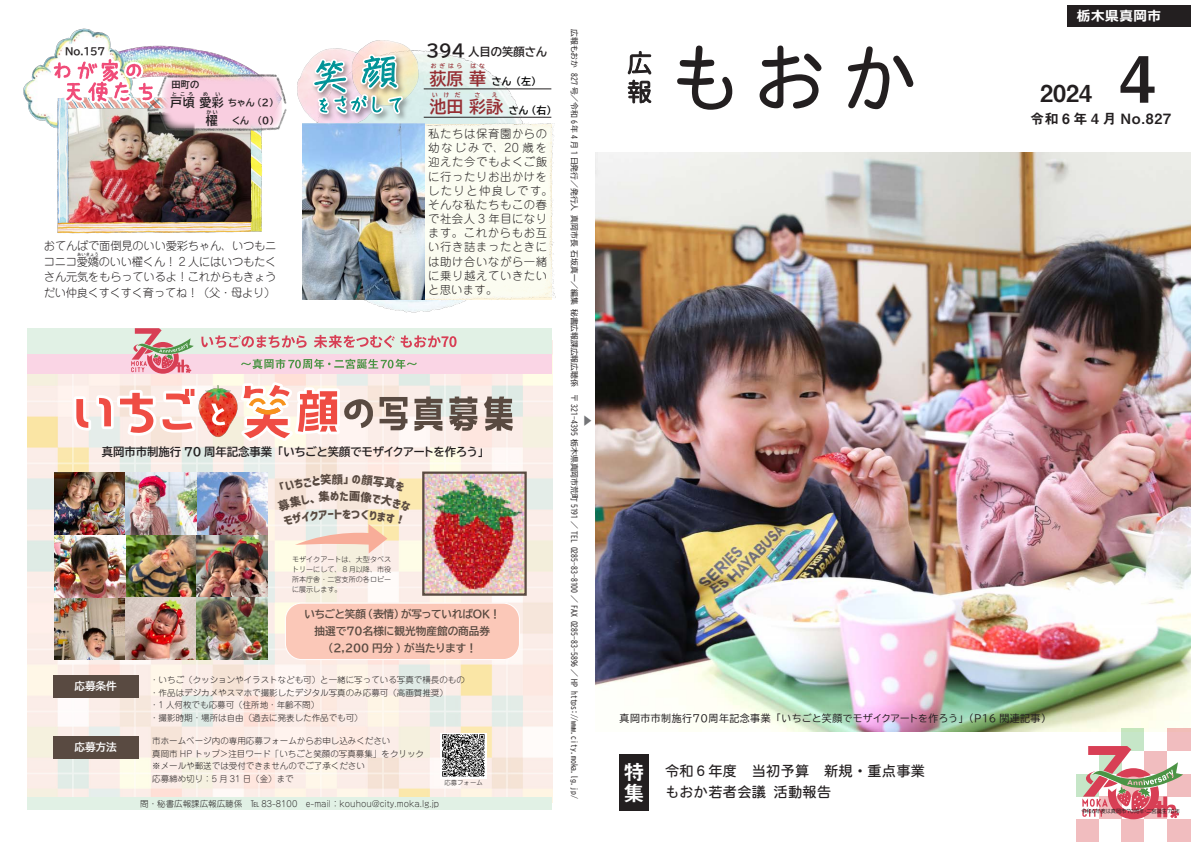
<style>
.page{position:relative;width:1191px;height:842px;background:#fff}
.page>*{position:absolute;margin:0;border:0;box-sizing:border-box;transform-origin:0 0}
.t1{font:63.8px "Midashi Go Pro MB31";color:#231f20}
.t2{font:23.4px "Midashi Go Pro MB31";color:#231f20}
.t3{font:21.3px/21.3px "Midashi Go Pro MB31";color:#fff}
.t4{font:17px "BIZ UDP Gothic Bold";color:#962e33}
.t5{font:17px "BIZ UDP Gothic Bold";color:#231f20}
.t6{font:14.2px "DFHS Maru Gothic W4 WIN RKSJ H";letter-spacing:.02em;color:#231f20}
.t7{font:14.2px "Midashi Go Pro MB31";letter-spacing:.05em;color:#231f20}
.t8{font:700 13.6px "Meiryo";letter-spacing:.04em;color:#fff}
.t9{font:12px "BIZ UDP Gothic Bold";color:#231f20}
.t10{font:300 11.3px/14.2px "Jun 101 Pro";letter-spacing:.055em;color:#231f20}
.t11{font:300 11.3px/15.6px "Jun 101 Pro";letter-spacing:-.015em;color:#231f20}
.t12{font:11.3px "BIZ UDP Gothic Bold";color:#231f20}
.t13{font:11.3px "Corporate Logo Bold ver 2";color:#594a41}
.t14{font:300 11.3px "Jun 101 Pro";color:#737477}
.t15{font:10.6px "BIZ UDP Gothic Bold";color:#594a41}
.t16{font:10.6px "BIZ UDP Gothic Bold";letter-spacing:-.02em;color:#594a41}
.t17{font:10.6px "BIZ UDP Gothic Bold";color:#fff}
.t18{font:9.9px "BIZ UDP Gothic";letter-spacing:.05em;color:#231f20}
.t19{font:9.9px "BIZ UDP Gothic Bold";color:#000}
.t20{font:9.9px "BIZ UDP Gothic Bold";color:#231f20}
.t21{font:9.2px "BIZ UDP Gothic Bold";letter-spacing:.025em;color:#231f20}
.t22{font:300 8.5px "Jun 101 Pro";color:#231f20}
.t23{font:7.8px "BIZ UD Gothic";color:#231f20}
.t24{font:300 7.1px/9.9px "Jun 101 Pro";color:#231f20;text-align:justify}
.t25{font:300 6.4px "Jun 101 Pro";color:#231f20}
.t26{font:5.7px "BIZ UDP Gothic Bold";letter-spacing:.515em;color:#962e33}
.t27{font:5.1px "BIZ UDP Gothic";color:#231f20}
.t28{font:5px "BIZ UDP Gothic Bold";color:#231f20}
.t29{font:500 4.3px "Gothic BBB Pro";letter-spacing:.035em;color:#231f20}
</style>
<div class="page">
<img style="left:595px;top:153px;width:596px;height:578px">
<img style="left:27px;top:374px;width:525px;height:423px">
<div style="left:27px;top:354px;width:525px;height:20px;background:#fad5e5"></div>
<div style="left:27px;top:328px;width:525px;height:26px;background:#e1f1e5"></div>
<div style="left:27px;top:797px;width:525px;height:13px;background:#e1f1e5"></div>
<svg style="left:201px;top:335px;width:106px;height:13px"></svg>
<svg style="left:314px;top:335px;width:142px;height:13px"></svg>
<svg style="left:241px;top:359px;width:176px;height:10px"></svg>
<img style="left:191px;top:384px;width:50px;height:55px">
<svg style="left:414px;top:396px;width:28px;height:35px"></svg>
<svg style="left:449px;top:396px;width:28px;height:35px"></svg>
<svg style="left:484px;top:396px;width:29px;height:35px"></svg>
<svg style="left:74px;top:386px;width:123px;height:50px"></svg>
<svg style="left:211px;top:404px;width:14px;height:21px"></svg>
<svg style="left:241px;top:382px;width:166px;height:59px"></svg>
<img style="left:425px;top:474px;width:99px;height:119px">
<div style="left:422px;top:471px;width:105px;height:125px;border:2px solid #594a41"></div>
<div style="left:285px;top:603px;width:234px;height:56px;background:#fbc8b8;border-radius:16px"></div>
<div style="left:285px;top:603px;width:234px;height:57px;border:1px solid #fff;border-radius:16px"></div>
<div style="left:53px;top:675px;width:85px;height:23px;background:#594a41"></div>
<div style="left:53px;top:736px;width:85px;height:23px;background:#594a41"></div>
<img style="left:441px;top:733px;width:45px;height:45px">
<img style="left:55px;top:473px;width:212px;height:187px">
<svg style="left:131px;top:328px;width:63px;height:46px"></svg>
<img style="left:364px;top:50px;width:169px;height:263px">
<img style="left:302px;top:118px;width:77px;height:6px">
<img style="left:410px;top:50px;width:8px;height:58px">
<div style="left:316px;top:93px;width:94px;height:29px;background:#231f20;opacity:.4"></div>
<svg style="left:297px;top:40px;width:113px;height:78px"></svg>
<img style="left:411px;top:120px;width:145px;height:184px">
<img style="left:302px;top:124px;width:122px;height:176px">
<hr style="left:424px;top:89px;width:127px;height:1px;background:#231f20">
<hr style="left:424px;top:117px;width:127px;height:1px;background:#231f20">
<img style="left:23px;top:28px;width:253px;height:100px">
<img style="left:57px;top:123px;width:205px;height:111px">
<img style="left:147px;top:75px;width:140px;height:56px">
<img style="left:48px;top:53px;width:109px;height:70px">
<div style="left:1067px;top:6px;width:124px;height:21px;background:#231f20"></div>
<div style="left:619px;top:754px;width:30px;height:57px;background:#231f20"></div>
<div style="left:1076px;top:774px;width:22px;height:23px;background:#c6e6c8"></div>
<div style="left:1076px;top:819px;width:22px;height:23px;background:#f1bdbf"></div>
<div style="left:1121px;top:729px;width:23px;height:22px;background:#c6e6c8"></div>
<div style="left:1121px;top:819px;width:23px;height:23px;background:#f1bdbf"></div>
<div style="left:1166px;top:729px;width:25px;height:22px;background:#f1bdbf"></div>
<div style="left:1166px;top:774px;width:25px;height:23px;background:#f1bdbf"></div>
<div style="left:1166px;top:819px;width:25px;height:23px;background:#f1bdbf"></div>
<svg style="left:677px;top:46px;width:236px;height:64px"></svg>
<svg style="left:627px;top:51px;width:24px;height:53px"></svg>
<svg style="left:1082px;top:746px;width:101px;height:73px"></svg>
<svg style="left:277px;top:474px;width:134px;height:79px;background:#f7e6d7"></svg>
<p class="t20" style="left:65px;top:46px;width:41px">No.157</p>
<p class="t21" style="left:171px;top:80px;width:30px">田町の</p>
<p class="t9" style="left:170px;top:96px;width:55px">戸頃愛彩</p>
<p class="t28" style="left:172px;top:91px;width:23px">ところ</p>
<p class="t28" style="left:203px;top:91px;width:6px">め</p>
<p class="t28" style="left:216px;top:91px;width:6px">い</p>
<p class="t21" style="left:228px;top:98px;width:47px">ちゃん 2) (</p>
<p class="t28" style="left:206px;top:110px;width:13px">かい</p>
<p class="t9" style="left:206px;top:115px;width:14px">櫂</p>
<p class="t21" style="left:257px;top:116px;width:18px">0) (</p>
<p class="t21" style="left:232px;top:116px;width:19px">くん</p>
<p class="t11" style="left:44px;top:237px;width:234px">おてんばで面倒見のいい愛彩ちゃん、いつもニコニコ愛嬌のいい櫂くん！ 2 人にはいつもたく</p>
<p class="t29" style="left:77px;top:251px;width:23px">あいきょう</p>
<p class="t11" style="left:44px;top:268px;width:234px">さん元気をもらっているよ！これからもきょうだい仲良くすくすく育ってね！（父・母より(</p>
<p class="t5" style="left:426px;top:42px;width:40px">394</p>
<p class="t12" style="left:468px;top:46px;width:80px">人目の笑顔さん</p>
<p class="t26" style="left:431px;top:63px;width:33px">おぎはら</p>
<p class="t26" style="left:470px;top:63px;width:16px">はな</p>
<p class="t4" style="left:429px;top:70px;width:58px">荻原華</p>
<p class="t19" style="left:516px;top:77px;width:21px">左（ (</p>
<p class="t19" style="left:492px;top:77px;width:21px">さん</p>
<p class="t4" style="left:429px;top:98px;width:75px">池田彩詠</p>
<p class="t26" style="left:432px;top:92px;width:30px">いけだ</p>
<p class="t26" style="left:475px;top:92px;width:7px">さ</p>
<p class="t26" style="left:492px;top:92px;width:7px">え</p>
<p class="t19" style="left:509px;top:105px;width:44px">さん 右（ (</p>
<p class="t10" style="left:428px;top:125px;width:126px">私たちは保育園からの幼なじみで、20 歳を迎えた今でもよくご飯に行ったりお出かけをしたりと仲良しです。そんな私たちもこの春で社会人 3 年目になります。これからもお互い行き詰まったときには助け合いながら一緒に乗り越えていきたいと思います。</p>
<p class="t12" style="left:278px;top:446px;width:207px">「いちごと笑顔でモザイクアートを作ろう「</p>
<p class="t12" style="left:102px;top:446px;width:172px">真岡市市制施行 70 周年記念事業</p>
<h3 class="t13" style="left:339px;top:488px;width:11px">た</h3>
<p class="t17" style="left:74px;top:681px;width:44px">応募条件</p>
<p class="t17" style="left:74px;top:742px;width:44px">応募方法</p>
<p class="t24" style="left:292px;top:554px;width:101px">モザイクアートは、大型タペストリーにして、８月以降、市役所本庁舎・二宮支所の各ロビーに展示します。</p>
<p class="t16" style="left:304px;top:608px;width:198px">いちごと笑顔（表情）が写っていればＯＫ!</p>
<p class="t15" style="left:315px;top:625px;width:177px">抽選で７０名様に観光物産館の商品券</p>
<p class="t15" style="left:328px;top:642px;width:150px">(2,200 円分 ) が当たります!</p>
<p class="t22" style="left:150px;top:673px;width:316px">・いちご（クッションやイラストなども可）と一緒に写っている写真で横長のもの</p>
<p class="t22" style="left:150px;top:686px;width:299px">・作品はデジカメやスマホで撮影したデジタル写真のみ応募可（高画質推奨(</p>
<p class="t22" style="left:150px;top:698px;width:171px">・1 人何枚でも応募可（住所地・年齢不問(</p>
<p class="t22" style="left:150px;top:711px;width:214px">・撮影時期・場所は自由（過去に発表した作品でも可(</p>
<p class="t22" style="left:152px;top:734px;width:240px">市ホームページ内の専用応募フォームからお申し込みください</p>
<p class="t22" style="left:152px;top:747px;width:273px">真岡市 HP トップ＞注目ワード「いちごと笑顔の写真募集」をクリック</p>
<p class="t22" style="left:152px;top:759px;width:214px">※メールや郵送では受付できませんのでご了承ください</p>
<p class="t22" style="left:152px;top:772px;width:143px">応募締め切り：5 月 31 日（金）まで</p>
<p class="t22" style="left:140px;top:797px;width:301px">問・秘書広報課広報広聴係　℡ 83-8100　 -e mail：kouhou@city.moka l g. j p.</p>
<p class="t25" style="left:444px;top:778px;width:40px">応募フォーム</p>
<p class="t23" style="left:578px;top:6px;width:64px;rotate:90deg">　　　広報もおか</p>
<p class="t8" style="left:1077px;top:7px;width:86px">栃木県真岡市</p>
<p class="t2" style="left:1040px;top:75px;width:54px">2024</p>
<p class="t7" style="left:1030px;top:107px;width:142px">令和 6 年 4 月 No.827</p>
<p class="t1" style="left:1119px;top:28px;width:37px">4</p>
<p class="t23" style="left:578px;top:73px;width:140px;rotate:90deg">827 号／令和 6 年 4 月 1 日発行／発行人</p>
<p class="t23" style="left:578px;top:215px;width:33px;rotate:90deg">真岡市長</p>
<p class="t23" style="left:578px;top:250px;width:56px;rotate:90deg">石坂真一／編集</p>
<p class="t23" style="left:578px;top:309px;width:128px;rotate:90deg">秘書広報課広報広聴係　〒 321-4395</p>
<p class="t14" style="left:596px;top:415px;width:13px;rotate:90deg">▲</p>
<p class="t23" style="left:578px;top:439px;width:105px;rotate:90deg">栃木県真岡市荒町 5191 ／ TEL</p>
<p class="t23" style="left:578px;top:546px;width:72px;rotate:90deg">0285-83-8100 ／ FAX</p>
<p class="t23" style="left:578px;top:620px;width:68px;rotate:90deg">0285-83-5896 ／ HP</p>
<p class="t23" style="left:578px;top:691px;width:109px;rotate:90deg">https://www.city.moka.lg.jp/</p>
<p class="t18" style="left:776px;top:713px;width:271px">「いちごと笑顔でモザイクアートを作ろう」（P16 関連記事(</p>
<p class="t18" style="left:619px;top:713px;width:153px">真岡市市制施行７０周年記念事業</p>
<p class="t3" style="left:623px;top:759px;width:21px">特集</p>
<p class="t6" style="left:665px;top:764px;width:261px">令和６年度　当初予算　新規・重点事業</p>
<p class="t6" style="left:665px;top:785px;width:102px">もおか若者会議</p>
<p class="t6" style="left:773px;top:785px;width:59px">活動報告</p>
<p class="t27" style="left:1081px;top:809px;width:100px">令和６年度は真岡市７０周年・二宮誕生７０年</p>
</div>
